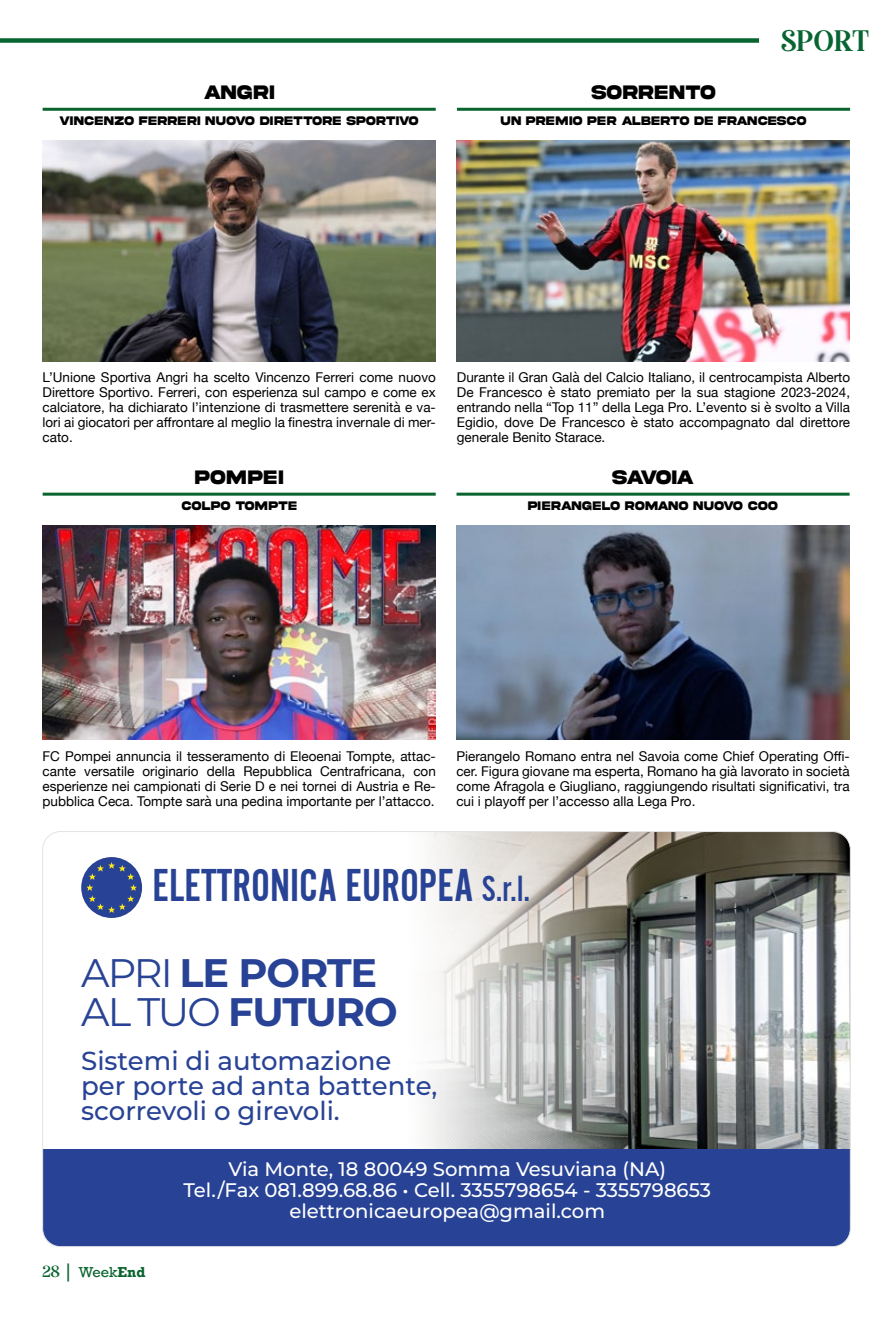
<style>
.page{position:relative;width:893px;height:1319px;background:#fff}
.page>*{position:absolute;margin:0;border:0;box-sizing:border-box;transform-origin:0 0}
.t1{font:47.7px "Alternate Got No 2 D";color:#284395}
.t2{font:700 39.75px/38.2px "Montserrat";letter-spacing:-.025em;color:#284395}
.t3{font:33px "Mandalika DEMO";color:#086531}
.t4{font:500 25.95px/25px "Montserrat";color:#284395}
.t5{font:700 20.7px "Akira Expanded Super";letter-spacing:.055em;color:#000;scale:.8 1}
.t6{font:500 19.65px/21px "Montserrat";color:#fff;text-align:center}
.t7{font:13.5px/15px "Helvetica Neue";color:#000;text-align:justify}
.t8{font:13.5px "Rockwell";color:#09642e}
.t9{font:700 13.2px "Akira Expanded Super";letter-spacing:.055em;color:#000;scale:.8 1}
.s1{font-size:37.65px}
.s2{font-weight:400}
.s3{font-family:"Mandalika DEMO";font-size:18px}
.s4{font-size:18px}
.s5{font-weight:700}
</style>
<div class="page">
<div style="left:0;top:38px;width:759px;height:5px;background:#086531"></div>
<hr style="left:43px;top:492px;width:393px;height:3px;background:#09642e">
<img style="left:43px;top:525px;width:392px;height:214px">
<hr style="left:43px;top:108px;width:393px;height:3px;background:#09642e">
<img style="left:43px;top:140px;width:392px;height:221px">
<svg style="left:425px;top:833px;width:424px;height:316px"></svg>
<svg style="left:81px;top:856px;width:61px;height:61px"></svg>
<svg style="left:86px;top:861px;width:51px;height:51px"></svg>
<div style="left:43px;top:1149px;width:807px;height:97px;background:#284395"></div>
<hr style="left:456px;top:492px;width:394px;height:3px;background:#09642e">
<img style="left:456px;top:525px;width:394px;height:214px">
<hr style="left:457px;top:108px;width:393px;height:3px;background:#09642e">
<img style="left:457px;top:140px;width:393px;height:221px">
<h3 class="t5" style="left:204px;top:82px;width:89px">ANGRI</h3>
<p class="t9" style="left:60px;top:115px;width:450px">VINCENZO FERRERI NUOVO DIRETTORE SPORTIVO</p>
<h3 class="t3" style="left:781px;top:21px;width:89px">SPORT</h3>
<h3 class="t5" style="left:591px;top:82px;width:157px">SORRENTO</h3>
<p class="t9" style="left:501px;top:115px;width:384px">UN PREMIO PER ALBERTO DE FRANCESCO</p>
<p class="t7" style="left:43px;top:370px;width:395px">L’Unione Sportiva Angri ha scelto Vincenzo Ferreri come nuovo Direttore Sportivo. Ferreri, con esperienza sul campo e come ex calciatore, ha dichiarato l’intenzione di trasmettere serenità e va&shy;lori ai giocatori per affrontare al meglio la finestra invernale di mer&shy;cato.</p>
<h3 class="t5" style="left:195px;top:467px;width:112px">POMPEI</h3>
<p class="t9" style="left:182px;top:499px;width:145px">COLPO TOMPTE</p>
<p class="t7" style="left:457px;top:370px;width:395px">Durante il Gran Galà del Calcio Italiano, il centrocampista Alberto De Francesco è stato premiato per la sua stagione 2023-2024, entrando nella “Top 11” della Lega Pro. L’evento si è svolto a Villa Egidio, dove De Francesco è stato accompagnato dal direttore generale Benito Starace.</p>
<h3 class="t5" style="left:612px;top:467px;width:103px">SAVOIA</h3>
<p class="t9" style="left:528px;top:499px;width:314px">PIERANGELO ROMANO NUOVO COO</p>
<p class="t7" style="left:43px;top:749px;width:395px">FC Pompei annuncia il tesseramento di Eleoenai Tompte, attac&shy;cante versatile originario della Repubblica Centrafricana, con esperienze nei campionati di Serie D e nei tornei di Austria e Re&shy;pubblica Ceca. Tompte sarà una pedina importante per l’attacco.</p>
<p class="t7" style="left:456px;top:749px;width:395px">Pierangelo Romano entra nel Savoia come Chief Operating Offi&shy;cer. Figura giovane ma esperta, Romano ha già lavorato in società come Afragola e Giugliano, raggiungendo risultati significativi, tra cui i playoff per l’accesso alla Lega Pro.</p>
<h1 class="t1" style="left:152px;top:860px;width:379px">ELETTRONICA EUROPEA <span class="s1">S.r.l.</span></h1>
<h2 class="t2" style="left:81px;top:951px;width:318px"><span class="s2">APRI</span> LE PORTE<br><span class="s2">AL TUO</span> FUTURO</h2>
<h3 class="t4" style="left:81px;top:1047px;width:358px">Sistemi di automazione per porte ad anta battente, scorrevoli o girevoli.</h3>
<h3 class="t6" style="left:183px;top:1156px;width:529px">Via Monte, 18 80049 Somma Vesuviana (NA)<br>Tel./Fax 081.899.68.86 • Cell. 3355798654 - 3355798653 elettronicaeuropea@gmail.com</h3>
<p class="t8" style="left:43px;top:1263px;width:104px"><span class="s3">28</span> <span class="s4">|</span> Week<span class="s5">End</span></p>
</div>
